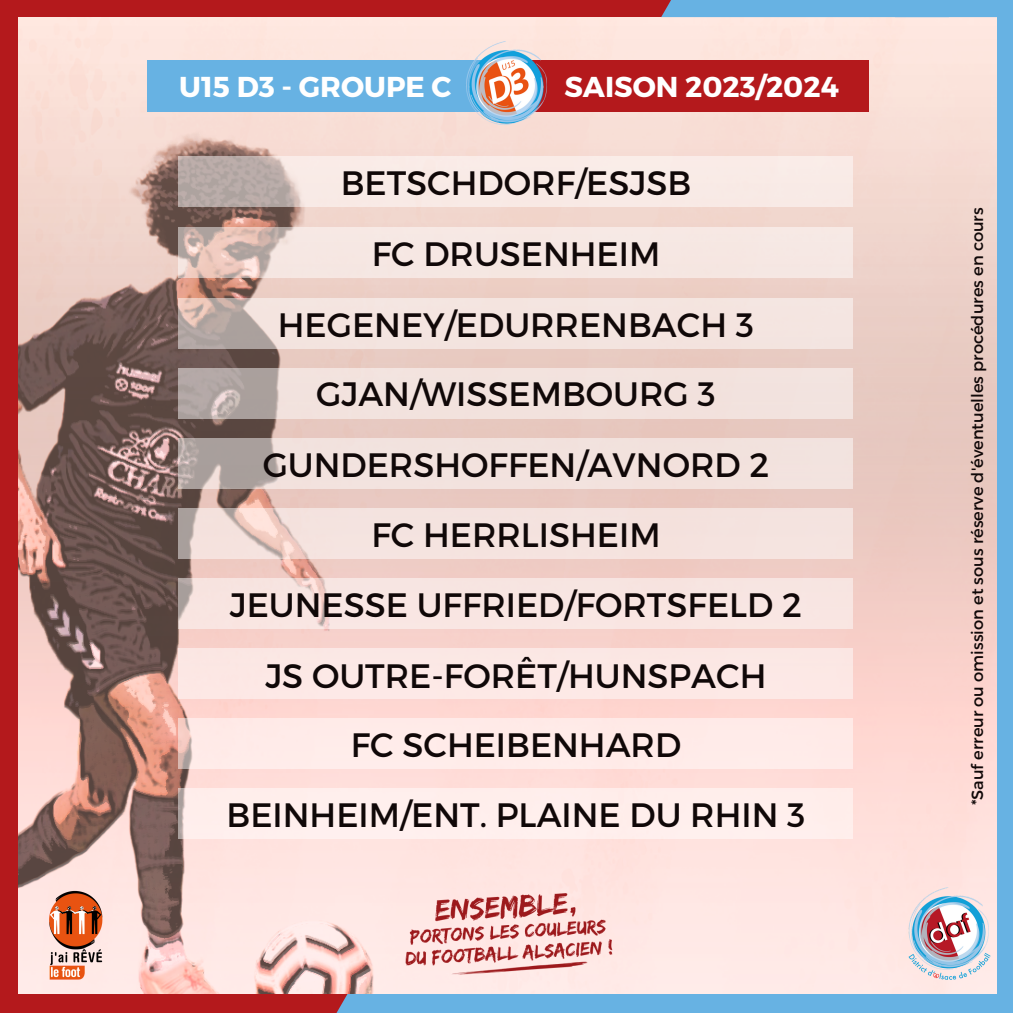
<style>
.page{position:relative;width:1013px;height:1013px;background:#fff}
.page>*{position:absolute;margin:0;border:0;box-sizing:border-box;transform-origin:0 0}
.t1{font:33.75px "Montserrat";color:#100808}
.t2{font:700 28.75px "Montserrat";color:#fff}
.t3{font:16.25px "Montserrat";color:#100808}
</style>
<div class="page">
<img style="left:19px;top:17px;width:978px;height:977px">
<div style="left:997px;top:0;width:15px;height:1012px;background:#67b2e3"></div>
<div style="left:171px;top:994px;width:841px;height:18px;background:#67b2e3"></div>
<div style="left:0;top:0;width:892px;height:17px;background:#b4191c"></div>
<div style="left:661px;top:0;width:287px;height:17px;background:#67b2e3"></div>
<div style="left:895px;top:0;width:117px;height:17px;background:#67b2e3"></div>
<div style="left:0;top:0;width:18px;height:1012px;background:#b4191c"></div>
<div style="left:181px;top:994px;width:166px;height:18px;background:#b4191c"></div>
<div style="left:0;top:994px;width:275px;height:18px;background:#b4191c"></div>
<img style="left:907px;top:886px;width:83px;height:96px">
<img style="left:392px;top:888px;width:221px;height:91px">
<img style="left:44px;top:887px;width:63px;height:95px">
<div style="left:147px;top:61px;width:356px;height:51px;background:#67b2e3"></div>
<div style="left:506px;top:61px;width:363px;height:51px;background:#b4191c"></div>
<img style="left:459px;top:35px;width:94px;height:95px">
<svg style="left:179px;top:156px;width:674px;height:51px;background:#eddfdb"></svg>
<svg style="left:179px;top:227px;width:674px;height:51px;background:#f1e0dc"></svg>
<svg style="left:179px;top:298px;width:674px;height:51px;background:#ecddd8"></svg>
<svg style="left:179px;top:368px;width:674px;height:51px;background:#e8d9d5"></svg>
<svg style="left:179px;top:438px;width:674px;height:51px;background:#e8d9d5"></svg>
<svg style="left:179px;top:508px;width:674px;height:51px;background:#f2dfdb"></svg>
<div style="left:179px;top:578px;width:674px;height:51px;background:#f8e5e2"></div>
<div style="left:179px;top:648px;width:674px;height:51px;background:#fce8e5"></div>
<div style="left:179px;top:718px;width:674px;height:51px;background:#ffebe9"></div>
<div style="left:179px;top:788px;width:674px;height:51px;background:#ffefed"></div>
<p class="t2" style="left:179px;top:68px;width:274px">U15 D3 - GROUPE C</p>
<p class="t2" style="left:564px;top:68px;width:276px">SAISON 2023/2024</p>
<p class="t1" style="left:341px;top:161px;width:352px">BETSCHDORF/ESJSB</p>
<p class="t1" style="left:371px;top:232px;width:290px">FC DRUSENHEIM</p>
<p class="t1" style="left:278px;top:303px;width:478px">HEGENEY/EDURRENBACH 3</p>
<p class="t1" style="left:316px;top:372px;width:401px">GJAN/WISSEMBOURG 3</p>
<p class="t1" style="left:263px;top:442px;width:508px">GUNDERSHOFFEN/AVNORD 2</p>
<p class="t1" style="left:371px;top:512px;width:291px">FC HERRLISHEIM</p>
<p class="t1" style="left:230px;top:583px;width:573px">JEUNESSE UFFRIED/FORTSFELD 2</p>
<p class="t1" style="left:265px;top:654px;width:502px">JS OUTRE-FORÊT/HUNSPACH</p>
<p class="t1" style="left:351px;top:723px;width:332px">FC SCHEIBENHARD</p>
<p class="t1" style="left:226px;top:793px;width:580px">BEINHEIM/ENT. PLAINE DU RHIN 3</p>
<p class="t3" style="left:966px;top:805px;width:599px;rotate:-90deg">*Sauf erreur ou omission et sous réserve d'éventuelles procédures en cours</p>
</div>
